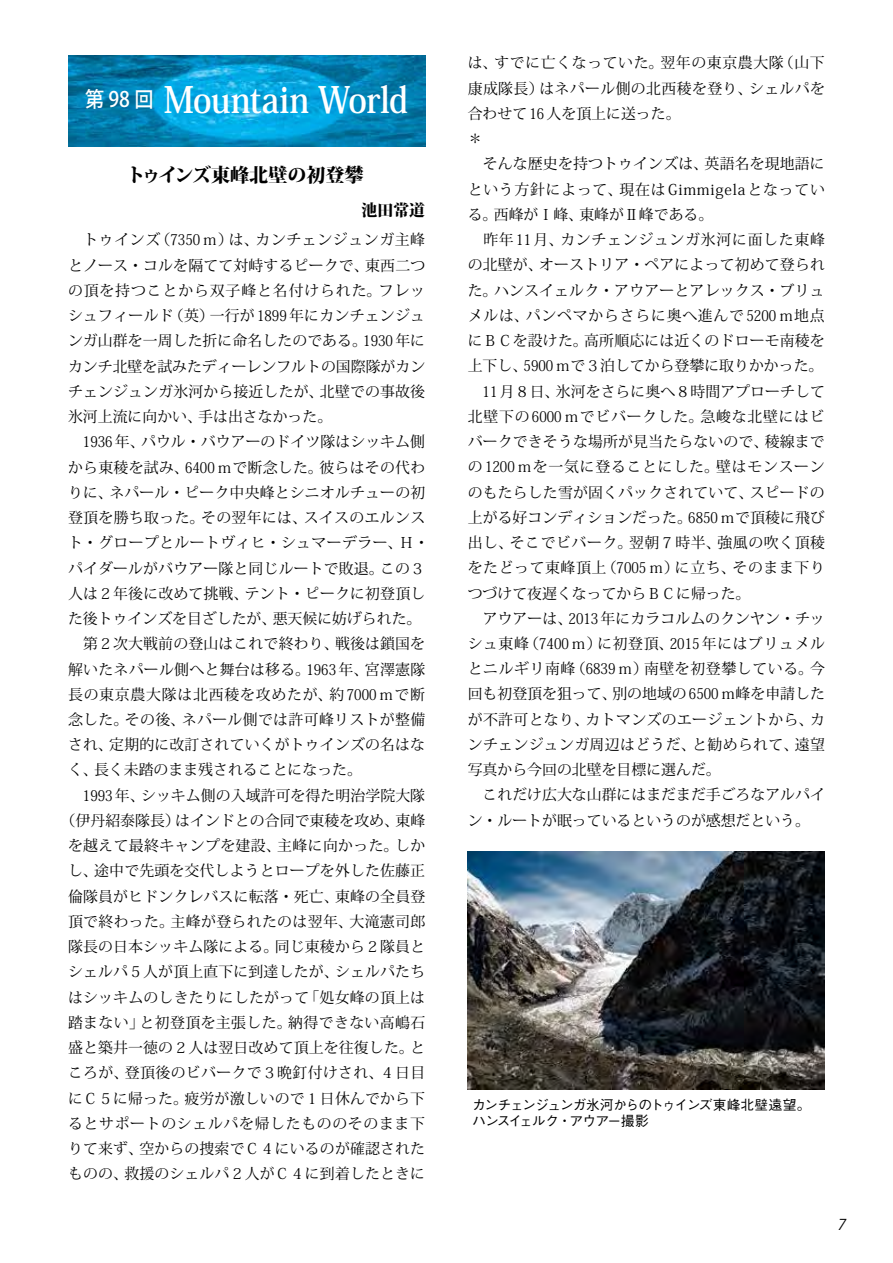
<style>
.page{position:relative;width:893px;height:1263px;background:#fff}
.page>*{position:absolute;margin:0;border:0;box-sizing:border-box;transform-origin:0 0}
.t1{font:700 36.15px "Koz Min Pro";letter-spacing:-.02em;color:#fff;scale:.9 1}
.t2{font:800 19.2px "Koz Min Pro";letter-spacing:-.005em;color:#000}
.t3{font:800 15.9px "Koz Min Pro";color:#000}
.t4{font:14.85px/25.2px "Koz Min Pro";letter-spacing:.01em;color:#000}
.t5{font:14.85px "Koz Min Pro";letter-spacing:.04em;color:#000}
.t6{font:14.85px "Koz Min Pro";letter-spacing:.05em;color:#000}
.t7{font:14.85px "Koz Min Pro";letter-spacing:.06em;color:#000}
.t8{font:14.85px "Koz Min Pro";letter-spacing:.045em;color:#000}
.t9{font:italic 14.85px "Koz Go Pro";color:#000}
.t10{font:500 13.8px/15.9px "Gothic BBB Pro";letter-spacing:-.065em;color:#000}
</style>
<div class="page">
<img style="left:68px;top:56px;width:357px;height:90px">
<img style="left:468px;top:851px;width:357px;height:239px">
<h1 class="t1" style="left:85px;top:73px;width:360px"><sup>第</sup> <sup>98</sup> <sup>回</sup> Mountain World</h1>
<p class="t2" style="left:127px;top:160px;width:239px">トゥインズ東峰北壁の初登攀</p>
<p class="t3" style="left:361px;top:199px;width:65px">池田常道</p>
<p class="t5" style="left:68px;top:229px;width:359px">　トゥインズ（７３５０ｍ）は、カンチェンジュンガ主峰</p>
<p class="t4" style="left:68px;top:252px;width:359px">とノース・コルを隔てて対峙するピークで、東西二つ</p>
<p class="t7" style="left:68px;top:280px;width:359px">の頂を持つことから双子峰と名付けられた。フレッ</p>
<p class="t4" style="left:68px;top:303px;width:359px">シュフィールド（英）一行が１８９９年にカンチェンジュ</p>
<p class="t4" style="left:68px;top:328px;width:359px">ンガ山群を一周した折に命名したのである。１９３０年に</p>
<p class="t4" style="left:68px;top:353px;width:359px">カンチ北壁を試みたディーレンフルトの国際隊がカン</p>
<p class="t4" style="left:68px;top:378px;width:359px">チェンジュンガ氷河から接近したが、北壁での事故後</p>
<p class="t4" style="left:68px;top:403px;width:266px">氷河上流に向かい、手は出さなかった。</p>
<p class="t4" style="left:68px;top:429px;width:359px">　１９３６年、パウル・バウアーのドイツ隊はシッキム側</p>
<p class="t4" style="left:68px;top:454px;width:359px">から東稜を試み、６４００ｍで断念した。彼らはその代わ</p>
<p class="t4" style="left:68px;top:479px;width:359px">りに、ネパール・ピーク中央峰とシニオルチューの初</p>
<p class="t4" style="left:68px;top:504px;width:359px">登頂を勝ち取った。その翌年には、スイスのエルンス</p>
<p class="t4" style="left:68px;top:530px;width:362px">ト・グロープとルートヴィヒ・シュマーデラー、Ｈ・</p>
<p class="t4" style="left:68px;top:555px;width:359px">パイダールがバウアー隊と同じルートで敗退。この３</p>
<p class="t4" style="left:68px;top:580px;width:359px">人は２年後に改めて挑戦、テント・ピークに初登頂し</p>
<p class="t4" style="left:68px;top:605px;width:355px">た後トゥインズを目ざしたが、悪天候に妨げられた。</p>
<p class="t4" style="left:68px;top:631px;width:359px">　第２次大戦前の登山はこれで終わり、戦後は鎖国を</p>
<p class="t4" style="left:68px;top:656px;width:359px">解いたネパール側へと舞台は移る。１９６３年、宮澤憲隊</p>
<p class="t6" style="left:68px;top:684px;width:359px">長の東京農大隊は北西稜を攻めたが、約７０００ｍで断</p>
<p class="t4" style="left:68px;top:706px;width:359px">念した。その後、ネパール側では許可峰リストが整備</p>
<p class="t4" style="left:68px;top:732px;width:359px">され、定期的に改訂されていくがトゥインズの名はな</p>
<p class="t4" style="left:68px;top:757px;width:295px">く、長く未踏のまま残されることになった。</p>
<p class="t4" style="left:68px;top:782px;width:359px">　１９９３年、シッキム側の入域許可を得た明治学院大隊</p>
<p class="t4" style="left:61px;top:807px;width:366px">（伊丹紹泰隊長）はインドとの合同で東稜を攻め、東峰</p>
<p class="t4" style="left:68px;top:833px;width:359px">を越えて最終キャンプを建設、主峰に向かった。しか</p>
<p class="t4" style="left:68px;top:858px;width:359px">し、途中で先頭を交代しようとロープを外した佐藤正</p>
<p class="t4" style="left:68px;top:883px;width:359px">倫隊員がヒドンクレバスに転落・死亡、東峰の全員登</p>
<p class="t4" style="left:68px;top:908px;width:359px">頂で終わった。主峰が登られたのは翌年、大滝憲司郎</p>
<p class="t4" style="left:68px;top:934px;width:359px">隊長の日本シッキム隊による。同じ東稜から２隊員と</p>
<p class="t4" style="left:68px;top:959px;width:359px">シェルパ５人が頂上直下に到達したが、シェルパたち</p>
<p class="t4" style="left:68px;top:984px;width:359px">はシッキムのしきたりにしたがって「処女峰の頂上は</p>
<p class="t4" style="left:68px;top:1009px;width:359px">踏まない」と初登頂を主張した。納得できない高嶋石</p>
<p class="t4" style="left:68px;top:1034px;width:359px">盛と築井一徳の２人は翌日改めて頂上を往復した。と</p>
<p class="t4" style="left:68px;top:1060px;width:359px">ころが、登頂後のビバークで３晩釘付けされ、４日目</p>
<p class="t4" style="left:68px;top:1085px;width:359px">にＣ５に帰った。疲労が激しいので１日休んでから下</p>
<p class="t8" style="left:68px;top:1113px;width:359px">るとサポートのシェルパを帰したもののそのまま下</p>
<p class="t4" style="left:68px;top:1135px;width:359px">りて来ず、空からの捜索でＣ４にいるのが確認された</p>
<p class="t4" style="left:68px;top:1161px;width:359px">ものの、救援のシェルパ２人がＣ４に到着したときに</p>
<p class="t4" style="left:468px;top:50px;width:359px">は、すでに亡くなっていた。翌年の東京農大隊（山下康成隊長）はネパール側の北西稜を登り、シェルパを合わせて１６人を頂上に送った。<br>＊<br>　そんな歴史を持つトゥインズは、英語名を現地語にという方針によって、現在は Gimmigelaとなっている。西峰がⅠ峰、東峰がⅡ峰である。<br>　昨年１１月、カンチェンジュンガ氷河に面した東峰の北壁が、オーストリア・ペアによって初めて登られた。ハンスイェルク・アウアーとアレックス・ブリュメルは、パンペマからさらに奥へ進んで５２００ｍ地点にＢＣを設けた。高所順応には近くのドローモ南稜を上下し、５９００ｍで３泊してから登攀に取りかかった。　１１月８日、氷河をさらに奥へ８時間アプローチして北壁下の６０００ｍでビバークした。急峻な北壁にはビバークできそうな場所が見当たらないので、稜線までの１２００ｍを一気に登ることにした。壁はモンスーンのもたらした雪が固くパックされていて、スピードの上がる好コンディションだった。６８５０ｍで頂稜に飛び出し、そこでビバーク。翌朝７時半、強風の吹く頂稜をたどって東峰頂上（７００５ｍ）に立ち、そのまま下りつづけて夜遅くなってからＢＣに帰った。<br>　アウアーは、２０１３年にカラコルムのクンヤン・チッシュ東峰（７４００ｍ）に初登頂、２０１５年にはブリュメルとニルギリ南峰（６８３９ｍ）南壁を初登攀している。今回も初登頂を狙って、別の地域の６５００ｍ峰を申請したが不許可となり、カトマンズのエージェントから、カンチェンジュンガ周辺はどうだ、と勧められて、遠望写真から今回の北壁を目標に選んだ。<br>　これだけ広大な山群にはまだまだ手ごろなアルパイン・ルートが眠っているというのが感想だという。</p>
<p class="t10" style="left:472px;top:1095px;width:340px">カンチェンジュンガ氷河からのトゥインズ東峰北壁遠望。ハンスイェルク・アウアー撮影</p>
<p class="t9" style="left:837px;top:1214px;width:13px">7</p>
</div>
